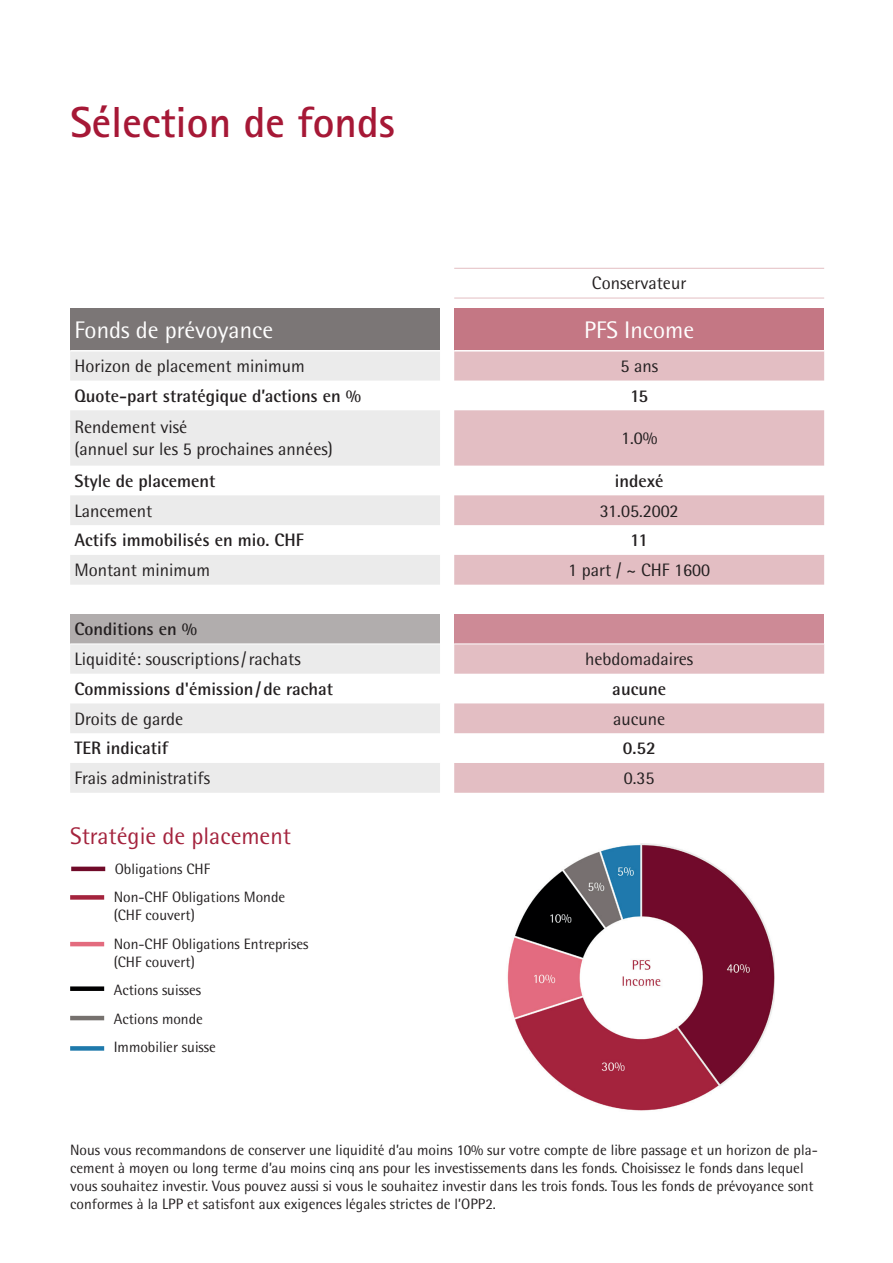
<style>
.page{position:relative;width:893px;height:1263px;background:#fff}
.page>*{position:absolute;margin:0;border:0;box-sizing:border-box;transform-origin:0 0}
.t1{font:700 43.5px "Rotis Sans Serif Std";color:#a61836}
.t2{font:24px "Rotis Semi Sans Pro";color:#fff}
.t3{font:24px "Rotis Semi Sans Pro";color:#a4233d}
.t4{font:18px/21.6px "Rotis Semi Sans Pro";color:#231f20}
.t5{font:700 18px "Rotis Semi Sans Pro";color:#231f20}
.t6{font:15px/18px "Rotis Semi Sans Pro";color:#231f20}
</style>
<div class="page">
<div style="left:70px;top:309px;width:370px;height:42px;background:#7b7676"></div>
<div style="left:454px;top:309px;width:370px;height:42px;background:#c47784"></div>
<svg style="left:70px;top:352px;width:370px;height:441px;fill:#ebebeb"></svg>
<svg style="left:454px;top:351px;width:370px;height:442px;fill:#e3bec3"></svg>
<div style="left:70px;top:614px;width:370px;height:30px;background:#b1adad"></div>
<div style="left:454px;top:614px;width:370px;height:30px;background:#cd8a96"></div>
<hr style="left:70px;top:350px;width:370px;height:1px;background:#fff">
<hr style="left:454px;top:350px;width:370px;height:1px;background:#fff">
<hr style="left:70px;top:643px;width:370px;height:1px;background:#fff">
<hr style="left:454px;top:643px;width:370px;height:1px;background:#fff">
<hr style="left:454px;top:268px;width:370px;height:1px;background:#e3bec3">
<hr style="left:454px;top:298px;width:370px;height:1px;background:#e3bec3">
<img style="left:507px;top:843px;width:268px;height:268px">
<hr style="left:71px;top:867px;width:34px;height:4px;background:#700a29">
<div style="left:70px;top:895px;width:34px;height:5px;background:#a4233d"></div>
<hr style="left:70px;top:1016px;width:34px;height:4px;background:#76716e">
<div style="left:70px;top:1046px;width:34px;height:5px;background:#1e79ab"></div>
<div style="left:70px;top:986px;width:34px;height:5px;background:#000001"></div>
<hr style="left:70px;top:942px;width:34px;height:4px;background:#e36b7e">
<h1 class="t1" style="left:70px;top:95px;width:326px">Sélection de fonds</h1>
<p class="t4" style="left:592px;top:273px;width:96px">Conservateur</p>
<h2 class="t2" style="left:74px;top:316px;width:200px">Fonds de prévoyance</h2>
<h2 class="t2" style="left:584px;top:316px;width:111px">PFS Income</h2>
<p class="t4" style="left:74px;top:355px;width:232px">Horizon de placement minimum</p>
<p class="t4" style="left:620px;top:355px;width:39px">5 ans</p>
<p class="t5" style="left:74px;top:385px;width:288px">Quote-part stratégique d’actions en %</p>
<p class="t5" style="left:630px;top:385px;width:19px">15</p>
<p class="t4" style="left:74px;top:417px;width:260px">Rendement visé<br>(annuel sur les 5 prochaines années)</p>
<p class="t4" style="left:621px;top:427px;width:38px">1.0%</p>
<p class="t5" style="left:74px;top:470px;width:143px">Style de placement</p>
<p class="t5" style="left:615px;top:470px;width:50px">indexé</p>
<p class="t4" style="left:74px;top:500px;width:80px">Lancement</p>
<p class="t4" style="left:600px;top:500px;width:80px">31.05.2002</p>
<p class="t5" style="left:74px;top:529px;width:231px">Actifs immobilisés en mio. CHF</p>
<p class="t5" style="left:630px;top:529px;width:19px">11</p>
<p class="t4" style="left:74px;top:559px;width:137px">Montant minimum</p>
<p class="t4" style="left:568px;top:559px;width:144px">1 part / ~ CHF 1600</p>
<p class="t5" style="left:74px;top:618px;width:124px">Conditions en %</p>
<p class="t4" style="left:74px;top:648px;width:228px">Liquidité: souscriptions/rachats</p>
<p class="t4" style="left:585px;top:648px;width:110px">hebdomadaires</p>
<p class="t5" style="left:74px;top:678px;width:260px">Commissions d'émission/de rachat</p>
<p class="t5" style="left:612px;top:678px;width:55px">aucune</p>
<p class="t4" style="left:74px;top:708px;width:110px">Droits de garde</p>
<p class="t4" style="left:613px;top:708px;width:54px">aucune</p>
<p class="t5" style="left:74px;top:737px;width:95px">TER indicatif</p>
<p class="t5" style="left:623px;top:737px;width:34px">0.52</p>
<p class="t4" style="left:74px;top:767px;width:137px">Frais administratifs</p>
<p class="t4" style="left:624px;top:767px;width:32px">0.35</p>
<h2 class="t3" style="left:70px;top:822px;width:222px">Stratégie de placement</h2>
<p class="t6" style="left:114px;top:855px;width:173px;line-height:28.3px">Obligations CHF<br>Non-CHF Obligations Monde</p>
<p class="t6" style="left:114px;top:906px;width:83px">(CHF couvert)</p>
<p class="t6" style="left:114px;top:935px;width:196px">Non-CHF Obligations Entreprises (CHF couvert)</p>
<p class="t6" style="left:114px;top:981px;width:89px">Actions suisses</p>
<p class="t6" style="left:114px;top:1004px;width:104px;line-height:28.3px">Actions monde<br>Immobilier suisse</p>
<p class="t6" style="left:70px;top:1141px;width:749px">Nous vous recommandons de conserver une liquidité d’au moins 10% sur votre compte de libre passage et un horizon de pla&shy;cement à moyen ou long terme d’au moins cinq ans pour les investissements dans les fonds. Choisissez le fonds dans lequel vous souhaitez investir. Vous pouvez aussi si vous le souhaitez investir dans les trois fonds. Tous les fonds de prévoyance sont conformes à la LPP et satisfont aux exigences légales strictes de l’OPP2.</p>
</div>
